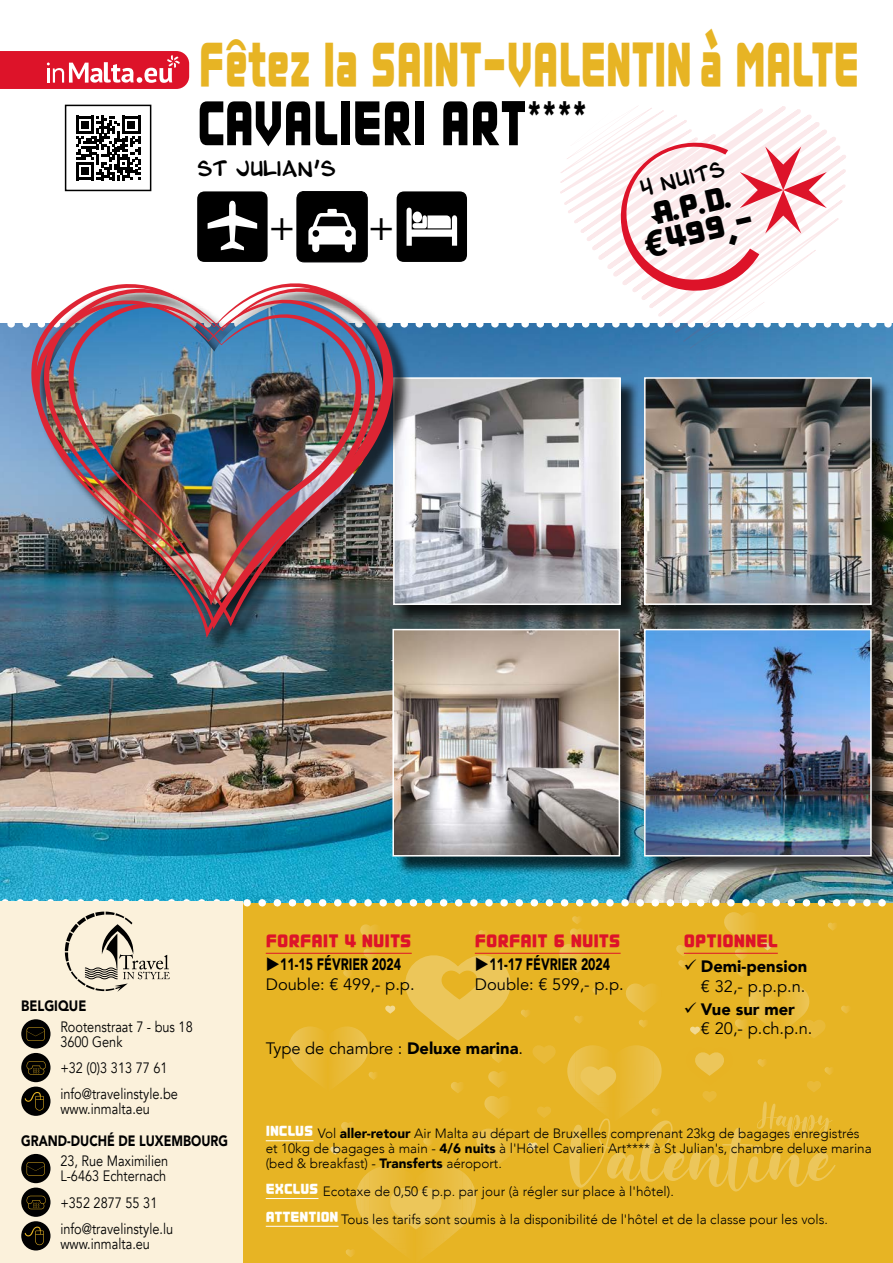
<style>
.page{position:relative;width:893px;height:1263px;background:#fff}
.page>*{position:absolute;margin:0;border:0;box-sizing:border-box;transform-origin:0 0}
.t1{font:72px "TT Mamablock B";color:#e7b424;scale:.65 1}
.t2{font:72px "TT Mamablock B";color:#000;scale:.75 1}
.t3{font:40.95px "Myriad Pro";color:#000}
.t4{font:36px/27px "TT Mamablock B";color:#000;text-align:center}
.t5{font:21px "TT Mamablock B";color:#dd1329}
.t6{font:18px "Blambot Pro BB";color:#000}
.t7{font:16.5px/19.8px "Avenir";color:#000}
.t8{font:15px/15px "Avenir";color:#000;scale:.85 1}
.t9{font:900 15px "Avenir";color:#000;scale:.82 1}
.t10{font:900 15px "Avenir";color:#000;scale:.85 1}
.t11{font:300 13.5px/15px "Avenir";color:#000}
.s1{font-family:"Avenir";font-weight:800}
.s2{font-family:"Avenir";font-weight:900}
.s3{font-weight:900}
.s4{font-family:"TT Mamablock B";font-weight:400;font-size:16.5px;color:#fff}
</style>
<div class="page">
<img style="left:0;top:328px;width:893px;height:541px">
<svg style="left:0;top:323px;width:893px;height:5px"></svg>
<div style="left:395px;top:631px;width:244px;height:244px;background:#000;opacity:.75"></div>
<img style="left:395px;top:632px;width:222px;height:221px">
<div style="left:392px;top:629px;width:228px;height:227px;border:2px solid #fff"></div>
<div style="left:646px;top:631px;width:244px;height:244px;background:#000;opacity:.75"></div>
<img style="left:647px;top:632px;width:222px;height:221px">
<div style="left:644px;top:629px;width:228px;height:227px;border:2px solid #fff"></div>
<div style="left:395px;top:380px;width:244px;height:244px;background:#000;opacity:.75"></div>
<img style="left:412px;top:380px;width:206px;height:222px">
<div style="left:393px;top:377px;width:228px;height:228px;border:2px solid #fff"></div>
<div style="left:646px;top:379px;width:244px;height:245px;background:#000;opacity:.75"></div>
<img style="left:647px;top:380px;width:222px;height:222px">
<div style="left:644px;top:377px;width:228px;height:228px;border:2px solid #fff"></div>
<svg style="left:76px;top:116px;width:64px;height:64px"></svg>
<div style="left:65px;top:105px;width:86px;height:86px;border:2px solid #000"></div>
<div style="left:34px;top:286px;width:378px;height:369px;background:#000;opacity:.75"></div>
<svg style="left:34px;top:629px;width:341px;height:9px;background:#385d70"></svg>
<img style="left:31px;top:283px;width:358px;height:346px">
<img style="left:68px;top:303px;width:294px;height:302px">
<svg style="left:560px;top:106px;width:286px;height:256px"></svg>
<svg style="left:0;top:51px;width:189px;height:38px;background:#e2384b"></svg>
<svg style="left:613px;top:141px;width:214px;height:157px"></svg>
<svg style="left:0;top:869px;width:893px;height:394px;background:#dabf5f"></svg>
<hr style="left:266px;top:1140px;width:47px;height:1px;background:#fff">
<hr style="left:266px;top:1198px;width:52px;height:1px;background:#fff">
<hr style="left:266px;top:1226px;width:73px;height:1px;background:#fff">
<hr style="left:266px;top:953px;width:146px;height:1px;background:#dd1329">
<hr style="left:475px;top:953px;width:146px;height:1px;background:#dd1329">
<hr style="left:684px;top:953px;width:94px;height:1px;background:#dd1329">
<svg style="left:296px;top:191px;width:72px;height:71px"></svg>
<div style="left:313px;top:230px;width:6px;height:7px;background:#020203;border-radius:50%"></div>
<div style="left:345px;top:230px;width:7px;height:7px;background:#020203;border-radius:50%"></div>
<svg style="left:197px;top:191px;width:71px;height:71px;background:#292929"></svg>
<svg style="left:397px;top:191px;width:70px;height:71px"></svg>
<h1 class="t1" style="left:199px;top:36px;width:1017px">F⌒etez la SAINT-VALENTIN a ` MALTE</h1>
<h1 class="t2" style="left:197px;top:95px;width:522px">CAVALIERI ART<sup>****</sup></h1>
<h3 class="t6" style="left:197px;top:158px;width:140px">ST JULIAN'S</h3>
<h2 class="t3" style="left:270px;top:201px;width:26px">+</h2>
<h2 class="t3" style="left:369px;top:201px;width:26px">+</h2>
<h3 class="t6" style="left:638px;top:178px;width:88px;rotate:-13deg">4 NUITS</h3>
<h3 class="t4" style="left:637px;top:210px;width:112px;rotate:-13deg">A<span class="s1">.</span>P<span class="s1">.</span>D<span class="s1">. </span><span class="s2">€</span>499,-</h3>
<p class="t10" style="left:21px;top:993px;width:78px">BELGIQUE</p>
<p class="t8" style="left:60px;top:1019px;width:157px">Rootenstraat 7 - bus 18<br>3600 Genk</p>
<p class="t8" style="left:60px;top:1060px;width:128px">+32 (0)3 313 77 61</p>
<p class="t8" style="left:60px;top:1087px;width:140px">info@travelinstyle.be www.inmalta.eu</p>
<h3 class="t5" style="left:266px;top:933px;width:147px">FORFAIT 4 NUITS</h3>
<p class="t7" style="left:266px;top:955px;width:150px">◆<span class="s3">11-15 FÉVRIER 2024<br></span>Double: € 499,- p.p.</p>
<h3 class="t5" style="left:475px;top:933px;width:147px">FORFAIT 6 NUITS</h3>
<p class="t7" style="left:475px;top:955px;width:150px">◆<span class="s3">11-17 FÉVRIER 2024<br></span>Double: € 599,- p.p.</p>
<p class="t7" style="left:266px;top:1039px;width:259px">Type de chambre : <span class="s3">Deluxe marina</span>.</p>
<h3 class="t5" style="left:684px;top:933px;width:95px">OPTIONNEL</h3>
<p class="t7" style="left:684px;top:957px;width:125px;text-align:right">✓ <span class="s3">Demi-pension </span>€ 32,- p.p.p.n.</p>
<p class="t7" style="left:701px;top:999px;width:113px;text-indent:-17px">✓ <span class="s3">Vue sur mer<br></span>€ 20,- p.ch.p.n.</p>
<p class="t9" style="left:21px;top:1128px;width:254px">GRAND-DUCHÉ DE LUXEMBOURG</p>
<p class="t8" style="left:60px;top:1154px;width:128px">23, Rue Maximilien<br>L-6463 Echternach</p>
<p class="t8" style="left:60px;top:1195px;width:116px">+352 2877 55 31</p>
<p class="t8" style="left:60px;top:1221px;width:134px">info@travelinstyle.lu www.inmalta.eu</p>
<p class="t11" style="left:266px;top:1126px;width:607px"><span class="s4">INCLUS</span> Vol <span class="s3">aller-retour</span> Air Malta au départ de Bruxelles comprenant 23kg de bagages enregistrés et 10kg de bagages à main - <span class="s3">4/6 nuits</span> à l'Hôtel Cavalieri Art**** à St Julian's, chambre deluxe marina (bed &amp; breakfast) - <span class="s3">Transferts</span> aéroport.</p>
<p class="t11" style="left:266px;top:1177px;width:564px;line-height:27.8px"><span class="s4">EXCLUS</span> Ecotaxe de 0,50 € p.p. par jour (à régler sur place à l'hôtel).<br><span class="s4">ATTENTION</span> Tous les tarifs sont soumis à la disponibilité de l'hôtel et de la classe pour les vols.</p>
</div>
